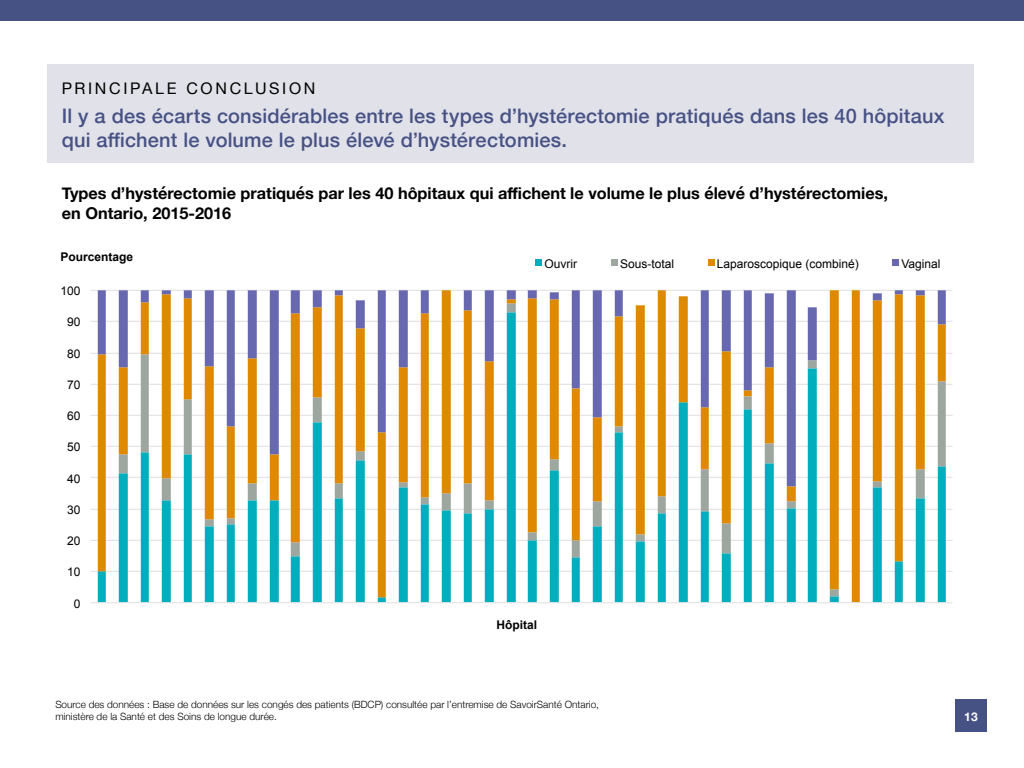
<style>
.page{position:relative;width:1024px;height:768px;background:#fff}
.page>*{position:absolute;margin:0;border:0;box-sizing:border-box;transform-origin:0 0}
.body_-_key_finding{font:500 20px/24px "Helvetica Neue";letter-spacing:.01em;color:#475284}
.body_-_graph_title{font:700 16.3px/19.5px "Helvetica Neue";color:#000}
.head_-_key_finding{font:16px "Helvetica Neue";letter-spacing:.165em;color:#000}
.t1{font:12px "Arial";color:#000}
.t2{font:700 12px "Arial";color:#000}
.t3{font:700 12px "Helvetica Neue";color:#fff}
.body_-_sources{font:300 10px/12px "Helvetica Neue";color:#000}
</style>
<div class="page">
<div style="left:0;top:0;width:1024px;height:21px;background:#475284"></div>
<div style="left:955px;top:699px;width:32px;height:33px;background:#475284"></div>
<div style="left:47px;top:64px;width:927px;height:98px;background:#e1e1ea"></div>
<hr style="left:91px;top:571px;width:862px;height:1px;background:#e0e0e0">
<hr style="left:91px;top:540px;width:862px;height:1px;background:#e0e0e0">
<hr style="left:91px;top:509px;width:862px;height:1px;background:#e0e0e0">
<hr style="left:91px;top:477px;width:862px;height:1px;background:#e0e0e0">
<hr style="left:91px;top:446px;width:862px;height:1px;background:#e0e0e0">
<hr style="left:91px;top:415px;width:862px;height:1px;background:#e0e0e0">
<hr style="left:91px;top:384px;width:862px;height:1px;background:#e0e0e0">
<hr style="left:91px;top:353px;width:862px;height:1px;background:#e0e0e0">
<hr style="left:91px;top:321px;width:862px;height:1px;background:#e0e0e0">
<hr style="left:91px;top:290px;width:862px;height:1px;background:#e0e0e0">
<svg style="left:98px;top:486px;width:848px;height:116px"></svg>
<svg style="left:98px;top:290px;width:848px;height:196px"></svg>
<hr style="left:91px;top:602px;width:862px;height:1px;background:#e0e0e0">
<svg style="left:536px;top:260px;width:6px;height:6px"></svg>
<svg style="left:612px;top:260px;width:6px;height:6px"></svg>
<svg style="left:708px;top:260px;width:6px;height:6px"></svg>
<svg style="left:893px;top:260px;width:6px;height:6px"></svg>
<p class="head_-_key_finding" style="left:62px;top:77px;width:255px">PRINCIPALE CONCLUSION</p>
<p class="body_-_key_finding" style="left:62px;top:103px;width:884px">Il y a des écarts considérables entre les types d’hystérectomie pratiqués dans les 40 hôpitaux qui affichent le volume le plus élevé d’hystérectomies.</p>
<p class="body_-_graph_title" style="left:62px;top:184px;width:828px">Types d’hystérectomie pratiqués par les 40 hôpitaux qui affichent le volume le plus élevé d’hystérectomies, en Ontario, 2015-2016</p>
<p class="t2" style="left:61px;top:249px;width:74px">Pourcentage</p>
<p class="t1" style="left:61px;top:283px;width:22px">100</p>
<p class="t1" style="left:67px;top:314px;width:15px">90</p>
<p class="t1" style="left:67px;top:346px;width:15px">80</p>
<p class="t1" style="left:67px;top:377px;width:15px">70</p>
<p class="t1" style="left:67px;top:408px;width:15px">60</p>
<p class="t1" style="left:67px;top:439px;width:15px">50</p>
<p class="t1" style="left:67px;top:471px;width:15px">40</p>
<p class="t1" style="left:67px;top:502px;width:15px">30</p>
<p class="t1" style="left:67px;top:533px;width:15px">20</p>
<p class="t1" style="left:67px;top:564px;width:15px">10</p>
<p class="t1" style="left:74px;top:595px;width:8px">0</p>
<p class="t1" style="left:544px;top:256px;width:34px">Ouvrir</p>
<p class="t1" style="left:620px;top:256px;width:56px">Sous-total</p>
<p class="t1" style="left:717px;top:256px;width:144px">Laparoscopique (combiné)</p>
<p class="t1" style="left:901px;top:256px;width:41px">Vaginal</p>
<p class="t2" style="left:497px;top:617px;width:42px">Hôpital</p>
<p class="body_-_sources" style="left:55px;top:697px;width:545px">Source des données : Base de données sur les congés des patients (BDCP) consultée par l’entremise de SavoirSanté Ontario, ministère de la Santé et des Soins de longue durée.</p>
<p class="t3" style="left:964px;top:708px;width:15px">13</p>
</div>
